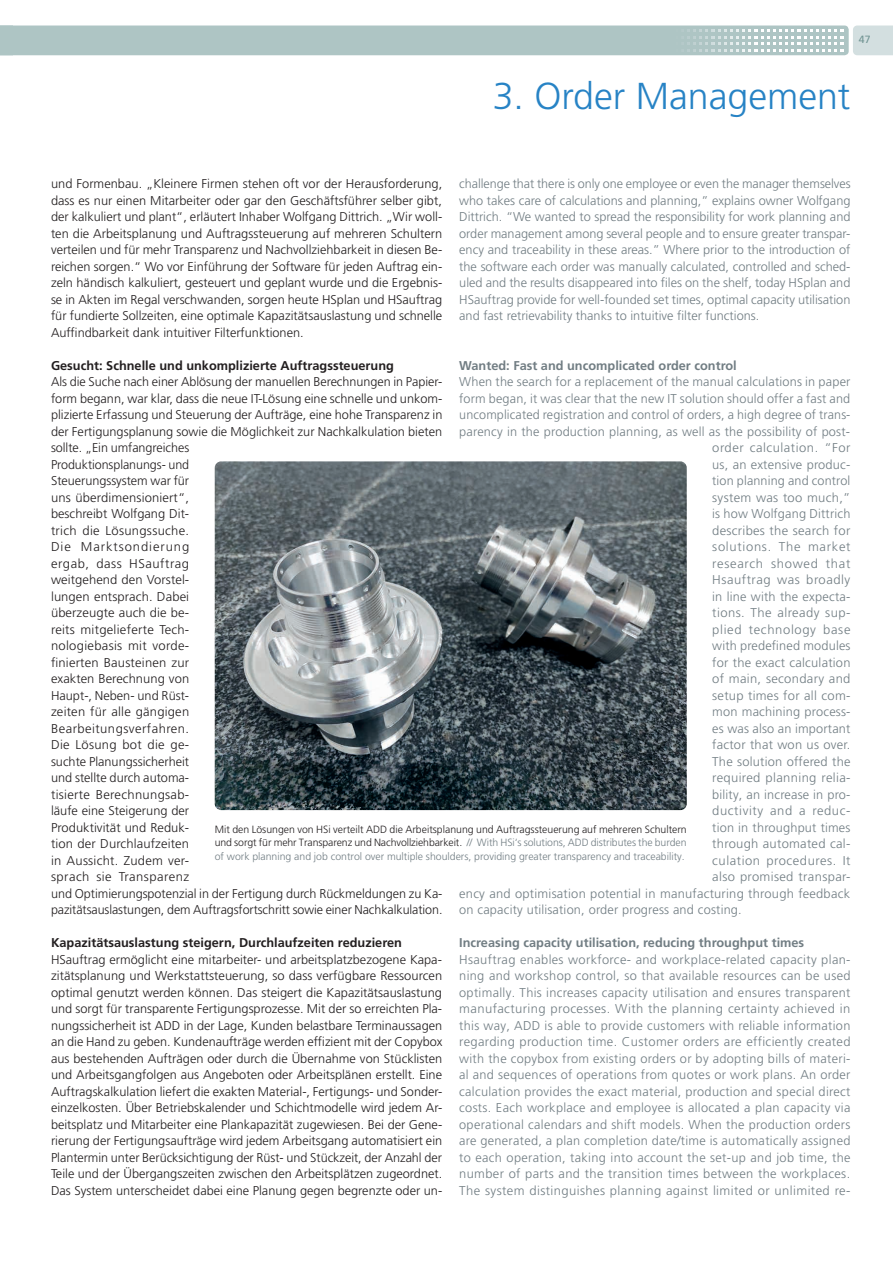
<style>
.page{position:relative;width:893px;height:1263px;background:#fff}
.page>*{position:absolute;margin:0;border:0;box-sizing:border-box;transform-origin:0 0}
.t1{font:300 37.5px "Frutiger LT Pro";color:#2783c5}
.t2{font:300 12.75px/16.5px "Frutiger LT Pro";color:#231f20;text-align:justify}
.t3{font:300 12.75px/16.5px "Frutiger LT Pro";letter-spacing:.015em;color:#717d83;text-align:justify}
.t4{font:700 12.75px "Frutiger LT Pro";color:#231f20}
.t5{font:700 12.75px "Frutiger LT Pro";color:#717d83}
.t6{font:300 12.75px "Frutiger LT Pro";letter-spacing:.04em;color:#717d83}
.t7{font:300 12.75px "Frutiger LT Pro";letter-spacing:.055em;color:#717d83}
.t8{font:300 12.75px "Frutiger LT Pro";letter-spacing:.035em;color:#717d83}
.t9{font:300 12.75px "Frutiger LT Pro";letter-spacing:.05em;color:#717d83}
.t10{font:300 12.75px "Frutiger LT Pro";letter-spacing:.045em;color:#717d83}
.t11{font:300 10.5px/13.5px "Frutiger LT Pro";color:#231f20;text-align:justify}
.t12{font:10.5px "Frutiger LT Pro";color:#719493}
.s1{color:#717d83}
</style>
<div class="page">
<svg style="left:0;top:26px;width:893px;height:29px;background:#b2c8c7"></svg>
<img style="left:215px;top:461px;width:472px;height:349px">
<p class="t12" style="left:859px;top:33px;width:13px">47</p>
<h1 class="t1" style="left:493px;top:74px;width:359px">3. Order Management</h1>
<p class="t2" style="left:51px;top:176px;width:393px">und Formenbau. „Kleinere Firmen stehen oft vor der Herausforderung, dass es nur einen Mitarbeiter oder gar den Geschäftsführer selber gibt, der kalkuliert und plant“, erläutert Inhaber Wolfgang Dittrich. „Wir woll&shy;ten die Arbeitsplanung und Auftragssteuerung auf mehreren Schultern verteilen und für mehr Transparenz und Nachvollziehbarkeit in diesen Be&shy;reichen sorgen.“ Wo vor Einführung der Software für jeden Auftrag ein&shy;zeln händisch kalkuliert, gesteuert und geplant wurde und die Ergebnis&shy;se in Akten im Regal verschwanden, sorgen heute HSplan und HSauftrag für fundierte Sollzeiten, eine optimale Kapazitätsauslastung und schnelle Auffindbarkeit dank intuitiver Filterfunktionen.</p>
<p class="t4" style="left:51px;top:358px;width:344px">Gesucht: Schnelle und unkomplizierte Auftragssteuerung</p>
<p class="t2" style="left:51px;top:374px;width:393px;text-align:left">Als die Suche nach einer Ablösung der manuellen Berechnungen in Papier&shy;form begann, war klar, dass die neue IT-Lösung eine schnelle und unkom&shy;plizierte Erfassung und Steuerung der Aufträge, eine hohe Transparenz in der Fertigungsplanung sowie die Möglichkeit zur Nachkalkulation bieten sollte. „Ein umfangreiches<br>Produktionsplanungs- und<br>Steuerungssystem war für<br>uns überdimensioniert“,<br>beschreibt Wolfgang Dit-<br>trich die Lösungssuche.<br>Die Marktsondierung<br>ergab, dass HSauftrag<br>weitgehend den Vorstel-<br>lungen entsprach. Dabei<br>überzeugte auch die be-<br>reits mitgelieferte Tech-<br>nologiebasis mit vorde-<br>finierten Bausteinen zur<br>exakten Berechnung von<br>Haupt-, Neben- und Rüst-<br>zeiten für alle gängigen<br>Bearbeitungsverfahren.<br>Die Lösung bot die ge-<br>suchte Planungssicherheit<br>und stellte durch automa-<br>tisierte Berechnungsab-<br>läufe eine Steigerung der<br>Produktivität und Reduk-<br>tion der Durchlaufzeiten<br>in Aussicht. Zudem ver-<br>sprach sie Transparenz<br>und Optimierungspotenzial in der Fertigung durch Rückmeldungen zu Ka&shy;pazitätsauslastungen, dem Auftragsfortschritt sowie einer Nachkalkulation.</p>
<p class="t4" style="left:51px;top:935px;width:352px">Kapazitätsauslastung steigern, Durchlaufzeiten reduzieren</p>
<p class="t2" style="left:51px;top:951px;width:393px">HSauftrag ermöglicht eine mitarbeiter- und arbeitsplatzbezogene Kapa&shy;zitätsplanung und Werkstattsteuerung, so dass verfügbare Ressourcen optimal genutzt werden können. Das steigert die Kapazitätsauslastung und sorgt für transparente Fertigungsprozesse. Mit der so erreichten Pla&shy;nungssicherheit ist ADD in der Lage, Kunden belastbare Terminaussagen an die Hand zu geben. Kundenaufträge werden effizient mit der Copybox aus bestehenden Aufträgen oder durch die Übernahme von Stücklisten und Arbeitsgangfolgen aus Angeboten oder Arbeitsplänen erstellt. Eine Auftragskalkulation liefert die exakten Material-, Fertigungs- und Sonder&shy;einzelkosten. Über Betriebskalender und Schichtmodelle wird jedem Ar&shy;beitsplatz und Mitarbeiter eine Plankapazität zugewiesen. Bei der Gene&shy;rierung der Fertigungsaufträge wird jedem Arbeitsgang automatisiert ein Plantermin unter Berücksichtigung der Rüst- und Stückzeit, der Anzahl der Teile und der Übergangszeiten zwischen den Arbeitsplätzen zugeordnet.<br>Das System unterscheidet dabei eine Planung gegen begrenzte oder un-</p>
<p class="t3" style="left:459px;top:176px;width:393px">challenge that there is only one employee or even the manager themselves who takes care of calculations and planning,” explains owner Wolfgang Dittrich. “We wanted to spread the responsibility for work planning and order management among several people and to ensure greater transpar&shy;ency and traceability in these areas.” Where prior to the introduction of the software each order was manually calculated, controlled and sched&shy;uled and the results disappeared into files on the shelf, today HSplan and HSauftrag provide for well-founded set times, optimal capacity utilisation and fast retrievability thanks to intuitive filter functions.</p>
<p class="t5" style="left:459px;top:358px;width:279px">Wanted: Fast and uncomplicated order control</p>
<p class="t3" style="left:459px;top:374px;width:393px">When the search for a replacement of the manual calculations in paper</p>
<p class="t3" style="left:459px;top:390px;width:392px">form began, it was clear that the new IT solution should offer a fast and</p>
<p class="t3" style="left:459px;top:407px;width:393px">uncomplicated registration and control of orders, a high degree of trans-</p>
<p class="t3" style="left:459px;top:423px;width:392px">parency in the production planning, as well as the possibility of post-</p>
<p class="t6" style="left:712px;top:440px;width:140px">order calculation. “For</p>
<p class="t3" style="left:712px;top:456px;width:140px">us, an extensive produc-</p>
<p class="t3" style="left:712px;top:473px;width:140px">tion planning and control</p>
<p class="t3" style="left:712px;top:489px;width:140px">system was too much,”</p>
<p class="t3" style="left:712px;top:506px;width:140px">is how Wolfgang Dittrich</p>
<p class="t3" style="left:712px;top:522px;width:140px">describes the search for</p>
<p class="t7" style="left:712px;top:539px;width:140px">solutions. The market</p>
<p class="t7" style="left:712px;top:556px;width:140px">research showed that</p>
<p class="t6" style="left:712px;top:572px;width:140px">Hsauftrag was broadly</p>
<p class="t3" style="left:712px;top:588px;width:140px">in line with the expecta-</p>
<p class="t8" style="left:712px;top:605px;width:140px">tions. The already sup-</p>
<p class="t9" style="left:712px;top:622px;width:140px">plied technology base</p>
<p class="t3" style="left:712px;top:638px;width:140px">with predefined modules</p>
<p class="t3" style="left:712px;top:654px;width:140px">for the exact calculation</p>
<p class="t3" style="left:712px;top:671px;width:140px">of main, secondary and</p>
<p class="t3" style="left:712px;top:687px;width:140px">setup times for all com-</p>
<p class="t3" style="left:712px;top:704px;width:140px">mon machining process-</p>
<p class="t3" style="left:712px;top:720px;width:140px">es was also an important</p>
<p class="t3" style="left:712px;top:737px;width:140px">factor that won us over.</p>
<p class="t3" style="left:712px;top:753px;width:140px">The solution offered the</p>
<p class="t3" style="left:712px;top:770px;width:140px">required planning relia-</p>
<p class="t3" style="left:712px;top:786px;width:140px">bility, an increase in pro-</p>
<p class="t10" style="left:712px;top:803px;width:140px">ductivity and a reduc-</p>
<p class="t3" style="left:712px;top:819px;width:140px">tion in throughput times</p>
<p class="t3" style="left:712px;top:836px;width:140px">through automated cal-</p>
<p class="t6" style="left:712px;top:853px;width:140px">culation procedures. It</p>
<p class="t3" style="left:712px;top:869px;width:140px">also promised transpar-</p>
<p class="t3" style="left:459px;top:885px;width:392px">ency and optimisation potential in manufacturing through feedback</p>
<p class="t3" style="left:459px;top:902px;width:284px">on capacity utilisation, order progress and costing.</p>
<p class="t5" style="left:459px;top:935px;width:347px">Increasing capacity utilisation, reducing throughput times</p>
<p class="t3" style="left:459px;top:951px;width:393px">Hsauftrag enables workforce- and workplace-related capacity plan&shy;ning and workshop control, so that available resources can be used optimally. This increases capacity utilisation and ensures transparent manufacturing processes. With the planning certainty achieved in this way, ADD is able to provide customers with reliable information regarding production time. Customer orders are efficiently created with the copybox from existing orders or by adopting bills of materi&shy;al and sequences of operations from quotes or work plans. An order calculation provides the exact material, production and special direct costs. Each workplace and employee is allocated a plan capacity via operational calendars and shift models. When the production orders are generated, a plan completion date/time is automatically assigned to each operation, taking into account the set-up and job time, the number of parts and the transition times between the workplaces.<br>The system distinguishes planning against limited or unlimited re-</p>
<p class="t11" style="left:215px;top:822px;width:473px">Mit den Lösungen von HSi verteilt ADD die Arbeitsplanung und Auftragssteuerung auf mehreren Schultern und sorgt für mehr Transparenz und Nachvollziehbarkeit. <span class="s1">// With HSi‘s solutions, ADD distributes the burden of work planning and job control over multiple shoulders, providing greater transparency and traceability.</span></p>
</div>
